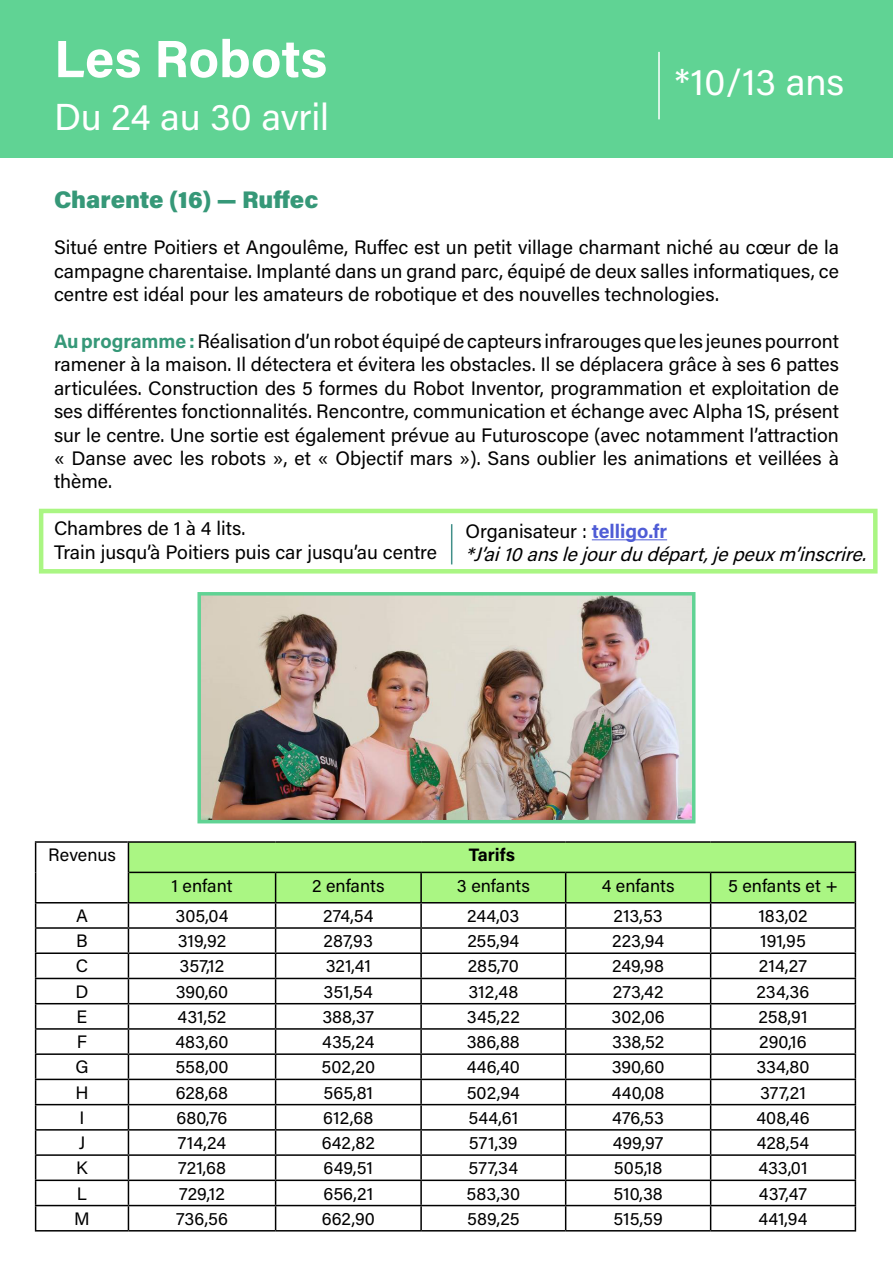
<style>
.page{position:relative;width:893px;height:1263px;background:#fff}
.page>*{position:absolute;margin:0;border:0;box-sizing:border-box;transform-origin:0 0}
.t1{font:700 52.5px "Acumin Pro";color:#fff}
.t2{font:37.5px "Acumin Pro";letter-spacing:-.005em;color:#fff}
.t3{font:900 24px "Acumin Pro";letter-spacing:-.005em;color:#369878}
.t4{font:19.5px/23.4px "Acumin Pro";color:#000;text-align:justify}
.t5{font:italic 19.5px/23.4px "Acumin Pro";color:#000}
.t6{font:18px "Acumin Pro";letter-spacing:.005em;color:#000}
.t7{font:700 18px "Acumin Pro";letter-spacing:-.005em;color:#000}
.s1{font-weight:700;color:#369878}
.s2{font-style:normal}
.s3{font-weight:700;font-style:normal;color:#4f5cd6}
</style>
<div class="page">
<div style="left:0;top:0;width:893px;height:158px;background:#60d394"></div>
<hr style="left:658px;top:52px;width:2px;height:67px;background:#fff">
<hr style="left:35px;top:841px;width:93px;height:2px;background:#000">
<svg style="left:35px;top:843px;width:1px;height:29px"></svg>
<hr style="left:35px;top:872px;width:1px;height:30px;background:#000">
<hr style="left:35px;top:902px;width:93px;height:1px;background:#000">
<hr style="left:35px;top:927px;width:93px;height:2px;background:#000">
<hr style="left:35px;top:952px;width:93px;height:2px;background:#000">
<hr style="left:35px;top:978px;width:93px;height:1px;background:#000">
<hr style="left:35px;top:1003px;width:93px;height:1px;background:#000">
<hr style="left:35px;top:1028px;width:93px;height:2px;background:#000">
<hr style="left:35px;top:1053px;width:93px;height:2px;background:#000">
<hr style="left:35px;top:1079px;width:93px;height:1px;background:#000">
<hr style="left:35px;top:1104px;width:93px;height:1px;background:#000">
<hr style="left:35px;top:1129px;width:93px;height:1px;background:#000">
<hr style="left:35px;top:1154px;width:93px;height:2px;background:#000">
<hr style="left:35px;top:1179px;width:93px;height:2px;background:#000">
<hr style="left:35px;top:1205px;width:93px;height:1px;background:#000">
<svg style="left:35px;top:903px;width:1px;height:327px"></svg>
<hr style="left:35px;top:1230px;width:93px;height:1px;background:#000">
<hr style="left:128px;top:1230px;width:148px;height:1px;background:#000">
<hr style="left:276px;top:1230px;width:145px;height:1px;background:#000">
<hr style="left:421px;top:1230px;width:145px;height:1px;background:#000">
<hr style="left:566px;top:1230px;width:145px;height:1px;background:#000">
<hr style="left:711px;top:1230px;width:145px;height:1px;background:#000">
<hr style="left:128px;top:841px;width:148px;height:2px;background:#000">
<svg style="left:128px;top:842px;width:728px;height:388px"></svg>
<hr style="left:276px;top:841px;width:145px;height:2px;background:#000">
<hr style="left:421px;top:841px;width:145px;height:2px;background:#000">
<hr style="left:566px;top:841px;width:145px;height:2px;background:#000">
<hr style="left:711px;top:841px;width:145px;height:2px;background:#000">
<hr style="left:128px;top:872px;width:1px;height:30px;background:#000">
<hr style="left:128px;top:902px;width:148px;height:1px;background:#000">
<hr style="left:276px;top:902px;width:145px;height:1px;background:#000">
<hr style="left:421px;top:902px;width:145px;height:1px;background:#000">
<hr style="left:566px;top:902px;width:145px;height:1px;background:#000">
<hr style="left:711px;top:902px;width:144px;height:1px;background:#000">
<img style="left:201px;top:596px;width:490px;height:223px">
<div style="left:197px;top:592px;width:498px;height:231px;border:3px solid #60d394"></div>
<hr style="left:592px;top:539px;width:75px;height:1px;background:#4f5cd6">
<div style="left:39px;top:509px;width:839px;height:64px;border:4px solid #aaf683"></div>
<hr style="left:451px;top:524px;width:1px;height:40px;background:#418f89">
<h1 class="t1" style="left:54px;top:22px;width:275px">Les Robots</h1>
<h2 class="t2" style="left:54px;top:91px;width:277px">Du 24 au 30 avril</h2>
<h2 class="t2" style="left:675px;top:56px;width:171px">*10/13 ans</h2>
<p class="t3" style="left:54px;top:182px;width:266px">Charente (16) — Ruffec</p>
<p class="t4" style="left:54px;top:235px;width:787px">Situé entre Poitiers et Angoulême, Ruffec est un petit village charmant niché au cœur de la campagne charentaise. Implanté dans un grand parc, équipé de deux salles informatiques, ce centre est idéal pour les amateurs de robotique et des nouvelles technologies.</p>
<p class="t4" style="left:54px;top:329px;width:787px"><span class="s1">Au programme :</span> Réalisation d’un robot équipé de capteurs infrarouges que les jeunes pourront ramener à la maison. Il détectera et évitera les obstacles. Il se déplacera grâce à ses 6 pattes articulées. Construction des 5 formes du Robot Inventor, programmation et exploitation de ses différentes fonctionnalités. Rencontre, communication et échange avec Alpha 1S, présent sur le centre. Une sortie est également prévue au Futuroscope (avec notamment l’attraction « Danse avec les robots », et « Objectif mars »). Sans oublier les animations et veillées à thème.</p>
<p class="t4" style="left:54px;top:516px;width:384px">Chambres de 1 à 4 lits.<br>Train jusqu’à Poitiers puis car jusqu’au centre</p>
<p class="t5" style="left:466px;top:519px;width:409px"><span class="s2">Organisateur :</span> <span class="s3">telligo.fr </span>*J’ai10anslejourdudépart,jepeuxm’inscrire.</p>
<p class="t6" style="left:48px;top:842px;width:69px">Revenus</p>
<p class="t7" style="left:469px;top:842px;width:48px">Tarifs</p>
<p class="t6" style="left:171px;top:873px;width:63px">1 enfant</p>
<p class="t6" style="left:312px;top:873px;width:74px">2 enfants</p>
<p class="t6" style="left:457px;top:873px;width:75px">3 enfants</p>
<p class="t6" style="left:602px;top:873px;width:74px">4 enfants</p>
<p class="t6" style="left:728px;top:873px;width:111px">5 enfants et +</p>
<p class="t6" style="left:76px;top:903px;width:13px">A</p>
<p class="t6" style="left:175px;top:903px;width:55px">305,04</p>
<p class="t6" style="left:323px;top:903px;width:52px">274,54</p>
<p class="t6" style="left:467px;top:903px;width:54px">244,03</p>
<p class="t6" style="left:613px;top:903px;width:51px">213,53</p>
<p class="t6" style="left:758px;top:903px;width:51px">183,02</p>
<p class="t6" style="left:76px;top:928px;width:13px">B</p>
<p class="t6" style="left:178px;top:928px;width:50px">319,92</p>
<p class="t6" style="left:324px;top:928px;width:51px">287,93</p>
<p class="t6" style="left:467px;top:928px;width:54px">255,94</p>
<p class="t6" style="left:612px;top:928px;width:54px">223,94</p>
<p class="t6" style="left:760px;top:928px;width:47px">191,95</p>
<p class="t6" style="left:76px;top:954px;width:14px">C</p>
<p class="t6" style="left:180px;top:954px;width:46px">357,12</p>
<p class="t6" style="left:326px;top:954px;width:47px">321,41</p>
<p class="t6" style="left:468px;top:954px;width:52px">285,70</p>
<p class="t6" style="left:612px;top:954px;width:53px">249,98</p>
<p class="t6" style="left:759px;top:954px;width:50px">214,27</p>
<p class="t6" style="left:76px;top:979px;width:14px">D</p>
<p class="t6" style="left:176px;top:979px;width:54px">390,60</p>
<p class="t6" style="left:324px;top:979px;width:51px">351,54</p>
<p class="t6" style="left:468px;top:979px;width:51px">312,48</p>
<p class="t6" style="left:613px;top:979px;width:52px">273,42</p>
<p class="t6" style="left:757px;top:979px;width:54px">234,36</p>
<p class="t6" style="left:77px;top:1004px;width:12px">E</p>
<p class="t6" style="left:178px;top:1004px;width:50px">431,52</p>
<p class="t6" style="left:322px;top:1004px;width:53px">388,37</p>
<p class="t6" style="left:467px;top:1004px;width:54px">345,22</p>
<p class="t6" style="left:611px;top:1004px;width:55px">302,06</p>
<p class="t6" style="left:758px;top:1004px;width:51px">258,91</p>
<p class="t6" style="left:77px;top:1029px;width:12px">F</p>
<p class="t6" style="left:175px;top:1029px;width:55px">483,60</p>
<p class="t6" style="left:322px;top:1029px;width:54px">435,24</p>
<p class="t6" style="left:467px;top:1029px;width:55px">386,88</p>
<p class="t6" style="left:612px;top:1029px;width:54px">338,52</p>
<p class="t6" style="left:759px;top:1029px;width:49px">290,16</p>
<p class="t6" style="left:75px;top:1055px;width:15px">G</p>
<p class="t6" style="left:175px;top:1055px;width:55px">558,00</p>
<p class="t6" style="left:321px;top:1055px;width:55px">502,20</p>
<p class="t6" style="left:467px;top:1055px;width:55px">446,40</p>
<p class="t6" style="left:612px;top:1055px;width:54px">390,60</p>
<p class="t6" style="left:756px;top:1055px;width:55px">334,80</p>
<p class="t6" style="left:75px;top:1080px;width:15px">H</p>
<p class="t6" style="left:176px;top:1080px;width:54px">628,68</p>
<p class="t6" style="left:323px;top:1080px;width:51px">565,81</p>
<p class="t6" style="left:467px;top:1080px;width:55px">502,94</p>
<p class="t6" style="left:612px;top:1080px;width:54px">440,08</p>
<p class="t6" style="left:760px;top:1080px;width:47px">377,21</p>
<p class="t6" style="left:80px;top:1105px;width:6px">I</p>
<p class="t6" style="left:176px;top:1105px;width:53px">680,76</p>
<p class="t6" style="left:323px;top:1105px;width:52px">612,68</p>
<p class="t6" style="left:468px;top:1105px;width:51px">544,61</p>
<p class="t6" style="left:612px;top:1105px;width:53px">476,53</p>
<p class="t6" style="left:756px;top:1105px;width:55px">408,46</p>
<p class="t6" style="left:79px;top:1130px;width:8px">J</p>
<p class="t6" style="left:178px;top:1130px;width:50px">714,24</p>
<p class="t6" style="left:322px;top:1130px;width:55px">642,82</p>
<p class="t6" style="left:469px;top:1130px;width:50px">571,39</p>
<p class="t6" style="left:613px;top:1130px;width:52px">499,97</p>
<p class="t6" style="left:757px;top:1130px;width:54px">428,54</p>
<p class="t6" style="left:76px;top:1155px;width:13px">K</p>
<p class="t6" style="left:178px;top:1155px;width:49px">721,68</p>
<p class="t6" style="left:324px;top:1155px;width:51px">649,51</p>
<p class="t6" style="left:469px;top:1155px;width:51px">577,34</p>
<p class="t6" style="left:614px;top:1155px;width:50px">505,18</p>
<p class="t6" style="left:758px;top:1155px;width:51px">433,01</p>
<p class="t6" style="left:77px;top:1181px;width:12px">L</p>
<p class="t6" style="left:179px;top:1181px;width:47px">729,12</p>
<p class="t6" style="left:323px;top:1181px;width:51px">656,21</p>
<p class="t6" style="left:467px;top:1181px;width:55px">583,30</p>
<p class="t6" style="left:613px;top:1181px;width:51px">510,38</p>
<p class="t6" style="left:759px;top:1181px;width:50px">437,47</p>
<p class="t6" style="left:74px;top:1206px;width:17px">M</p>
<p class="t6" style="left:176px;top:1206px;width:53px">736,56</p>
<p class="t6" style="left:322px;top:1206px;width:55px">662,90</p>
<p class="t6" style="left:467px;top:1206px;width:54px">589,25</p>
<p class="t6" style="left:613px;top:1206px;width:51px">515,59</p>
<p class="t6" style="left:758px;top:1206px;width:50px">441,94</p>
</div>
